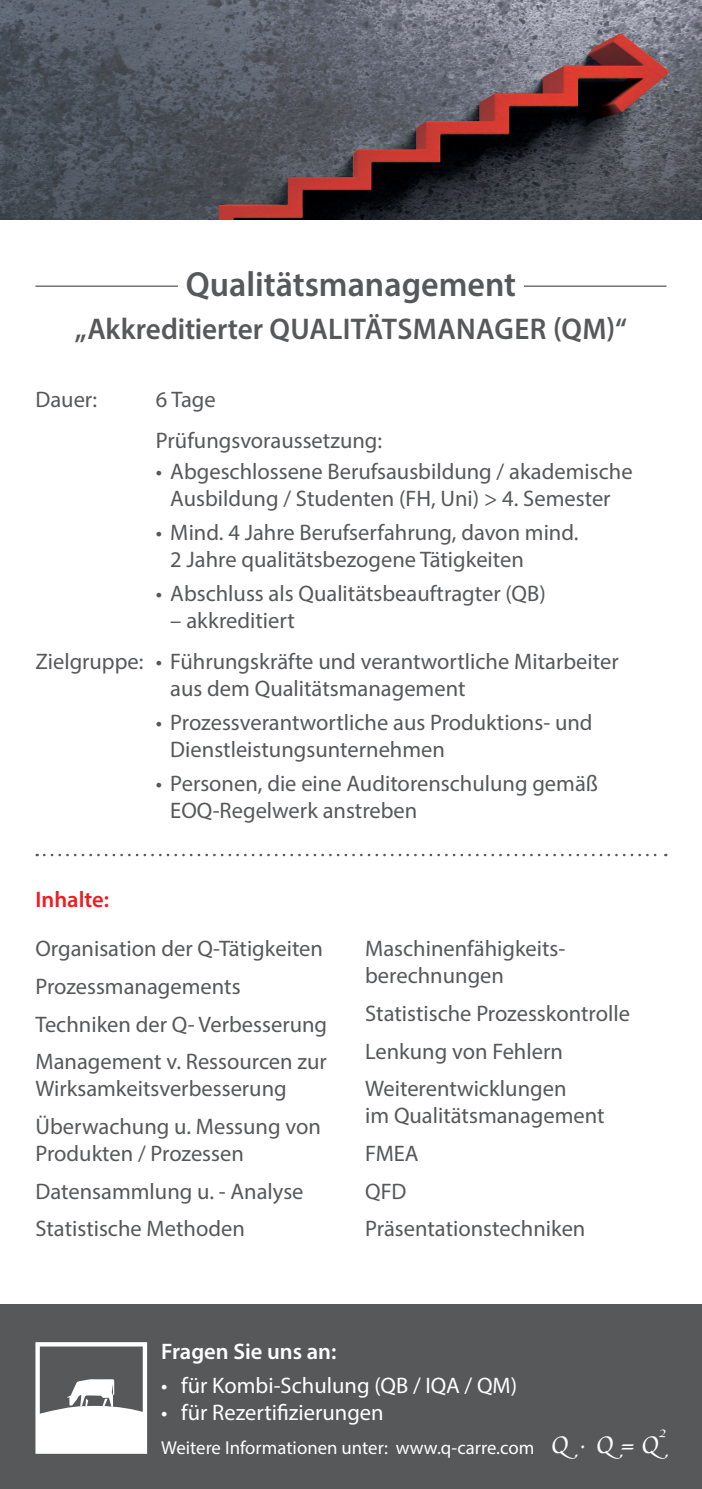
<style>
.page{position:relative;width:702px;height:1489px;background:#fff}
.page>*{position:absolute;margin:0;border:0;box-sizing:border-box;transform-origin:0 0}
.t1{font:600 35px "Myriad Pro";color:#57585a}
.t2{font:600 30px "Myriad Pro";letter-spacing:.01em;color:#57585a}
.t3{font:25px "Apple Chancery";color:#fff}
.t4{font:22.5px/37.5px "Myriad Pro";color:#57585a}
.t5{font:22.5px "Myriad Pro";color:#fff}
.t6{font:600 22.5px "Myriad Pro";color:#fff}
.t7{font:600 22.5px "Myriad Pro";color:#ee1d23}
.t8{font:18.75px "Myriad Pro";color:#fff}
.t9{font:14.5px "Apple Chancery";color:#fff}
</style>
<div class="page">
<img style="left:0;top:0;width:702px;height:220px">
<div style="left:0;top:1304px;width:702px;height:184px;background:#57585a"></div>
<svg style="left:44px;top:853px;width:622px;height:3px"></svg>
<svg style="left:35px;top:1342px;width:112px;height:111px"></svg>
<hr style="left:35px;top:285px;width:143px;height:2px;background:#57585a">
<hr style="left:524px;top:285px;width:142px;height:2px;background:#57585a">
<h1 class="t1" style="left:186px;top:262px;width:332px">Qualitätsmanagement</h1>
<h2 class="t2" style="left:75px;top:309px;width:553px">„Akkreditierter QUALITÄTSMANAGER (QM)“</h2>
<p class="t4" style="left:35px;top:380px;width:63px">Dauer:</p>
<p class="t4" style="left:156px;top:378px;width:228px;line-height:41.2px">6 Tage<br>Prüfungsvoraussetzung:</p>
<p class="t4" style="left:156px;top:457px;width:478px;line-height:27px;text-align:center">• Abgeschlossene Berufsausbildung / akademische<br>Ausbildung / Studenten (FH, Uni) &gt; 4. Semester</p>
<p class="t4" style="left:170px;top:518px;width:410px;line-height:27px;text-indent:-14px">• Mind. 4 Jahre Berufserfahrung, davon mind.<br>2 Jahre qualitätsbezogene Tätigkeiten</p>
<p class="t4" style="left:156px;top:574px;width:391px">• Abschluss als Qualitätsbeauftragter (QB)</p>
<p class="t4" style="left:35px;top:599px;width:584px;line-height:41.2px;text-indent:135px">– akkreditiert<br>Zielgruppe: • Führungskräfte und verantwortliche Mitarbeiter</p>
<p class="t4" style="left:170px;top:669px;width:297px">aus dem Qualitätsmanagement</p>
<p class="t4" style="left:170px;top:708px;width:424px;line-height:27px;text-indent:-14px">• Prozessverantwortliche aus Produktions- und<br>Dienstleistungsunternehmen</p>
<p class="t4" style="left:170px;top:769px;width:429px;line-height:27px;text-indent:-14px">• Personen, die eine Auditorenschulung gemäß<br>EOQ-Regelwerk anstreben</p>
<p class="t7" style="left:35px;top:884px;width:75px">Inhalte:</p>
<p class="t4" style="left:35px;top:929px;width:293px">Organisation der Q-Tätigkeiten<br>Prozessmanagements<br>Techniken der Q- Verbesserung<br>Management v. Ressourcen zur</p>
<p class="t4" style="left:35px;top:1069px;width:287px">Wirksamkeitsverbesserung<br>Überwachung u. Messung von</p>
<p class="t4" style="left:35px;top:1134px;width:269px">Produkten / Prozessen<br>Datensammlung u. - Analyse<br>Statistische Methoden</p>
<p class="t4" style="left:365px;top:934px;width:200px;line-height:27px">Maschinenfähigkeits&shy;berechnungen</p>
<p class="t4" style="left:365px;top:994px;width:266px">Statistische Prozesskontrolle<br>Lenkung von Fehlern<br>Weiterentwicklungen</p>
<p class="t4" style="left:365px;top:1096px;width:241px">im Qualitätsmanagement<br>FMEA<br>QFD<br>Präsentationstechniken</p>
<p class="t6" style="left:161px;top:1336px;width:177px">Fragen Sie uns an:</p>
<p class="t5" style="left:161px;top:1371px;width:357px">• für Kombi-Schulung (QB / IQA / QM)</p>
<p class="t5" style="left:161px;top:1398px;width:224px">• für Rezertifizierungen</p>
<p class="t8" style="left:161px;top:1435px;width:375px">Weitere Informationen unter: www.q-carre.com</p>
<p class="t9" style="left:658px;top:1420px;width:10px">2</p>
<p class="t3" style="left:551px;top:1425px;width:109px">Q · Q = Q</p>
</div>
